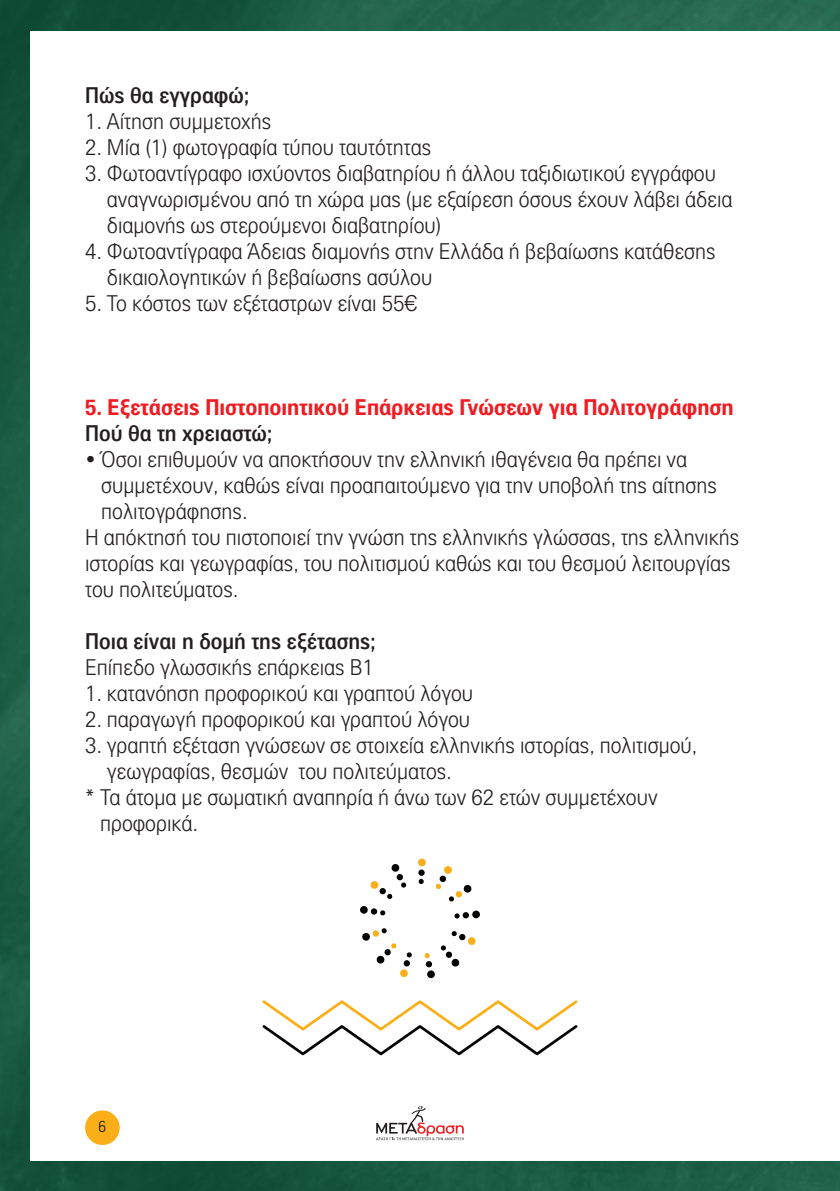
<style>
.page{position:relative;width:840px;height:1191px;background:#fff}
.page>*{position:absolute;margin:0;border:0;box-sizing:border-box;transform-origin:0 0}
.TEXT{font:300 22px/26px "PF Paperback";color:#231f20}
.TEXT-2{font:700 22px "PF Paperback";color:#ee1d23}
.TEXT-3{font:500 22px "PF Paperback";color:#231f20}
.t1{font:300 18px "PF Handbook Pro";color:#231f20}
</style>
<div class="page">
<img style="left:0;top:0;width:839px;height:1191px">
<div style="left:31px;top:31px;width:808px;height:1129px;background:#fff"></div>
<svg style="left:376px;top:1106px;width:87px;height:34px"></svg>
<div style="left:85px;top:1110px;width:35px;height:35px;background:#faaf18;border-radius:50%"></div>
<svg style="left:262px;top:1000px;width:316px;height:56px"></svg>
<svg style="left:440px;top:931px;width:36px;height:36px"></svg>
<svg style="left:454px;top:910px;width:25px;height:8px"></svg>
<svg style="left:424px;top:953px;width:10px;height:25px"></svg>
<svg style="left:435px;top:866px;width:36px;height:36px"></svg>
<svg style="left:418px;top:858px;width:7px;height:26px"></svg>
<svg style="left:362px;top:928px;width:50px;height:49px"></svg>
<svg style="left:360px;top:906px;width:25px;height:9px"></svg>
<svg style="left:370px;top:864px;width:36px;height:35px"></svg>
<p class="TEXT-3" style="left:85px;top:81px;width:166px">Πώς θα εγγραφώ;</p>
<p class="TEXT" style="left:85px;top:107px;width:187px">1. Αίτηση συμμετοχής</p>
<p class="TEXT" style="left:85px;top:133px;width:347px">2. Μία (1) φωτογραφία τύπου ταυτότητας</p>
<p class="TEXT" style="left:107px;top:159px;width:626px;text-indent:-22px">3. Φωτοαντίγραφο ισχύοντος διαβατηρίου ή άλλου ταξιδιωτικού εγγράφου αναγνωρισμένου από τη χώρα μας (με εξαίρεση όσους έχουν λάβει άδεια διαμονής ως στερούμενοι διαβατηρίου)</p>
<p class="TEXT" style="left:107px;top:237px;width:610px;text-indent:-22px">4. Φωτοαντίγραφα Άδειας διαμονής στην Ελλάδα ή βεβαίωσης κατάθεσης δικαιολογητικών ή βεβαίωσης ασύλου</p>
<p class="TEXT" style="left:85px;top:289px;width:334px">5. Το κόστος των εξέταστρων είναι 55€</p>
<p class="TEXT-2" style="left:85px;top:393px;width:649px">5. Εξετάσεις Πιστοποιητικού Επάρκειας Γνώσεων για Πολιτογράφηση</p>
<p class="TEXT-3" style="left:85px;top:419px;width:189px">Πού θα τη χρειαστώ;</p>
<p class="TEXT" style="left:101px;top:445px;width:617px;text-indent:-16px">• Όσοι επιθυμούν να αποκτήσουν την ελληνική ιθαγένεια θα πρέπει να συμμετέχουν, καθώς είναι προαπαιτούμενο για την υποβολή της αίτησης πολιτογράφησης.</p>
<p class="TEXT" style="left:85px;top:523px;width:655px">Η απόκτησή του πιστοποιεί την γνώση της ελληνικής γλώσσας, της ελληνικής ιστορίας και γεωγραφίας, του πολιτισμού καθώς και του θεσμού λειτουργίας του πολιτεύματος.</p>
<p class="TEXT-3" style="left:85px;top:627px;width:292px">Ποια είναι η δομή της εξέτασης;</p>
<p class="TEXT" style="left:85px;top:653px;width:290px">Επίπεδο γλωσσικής επάρκειας Β1</p>
<p class="TEXT" style="left:85px;top:679px;width:389px">1. κατανόηση προφορικού και γραπτού λόγου</p>
<p class="TEXT" style="left:85px;top:705px;width:386px">2. παραγωγή προφορικού και γραπτού λόγου</p>
<p class="TEXT" style="left:107px;top:731px;width:592px;text-indent:-22px">3. γραπτή εξέταση γνώσεων σε στοιχεία ελληνικής ιστορίας, πολιτισμού, γεωγραφίας, θεσμών του πολιτεύματος.</p>
<p class="TEXT" style="left:100px;top:783px;width:559px;text-indent:-15px">* Τα άτομα με σωματική αναπηρία ή άνω των 62 ετών συμμετέχουν προφορικά.</p>
<p class="t1" style="left:98px;top:1115px;width:10px">6</p>
</div>
